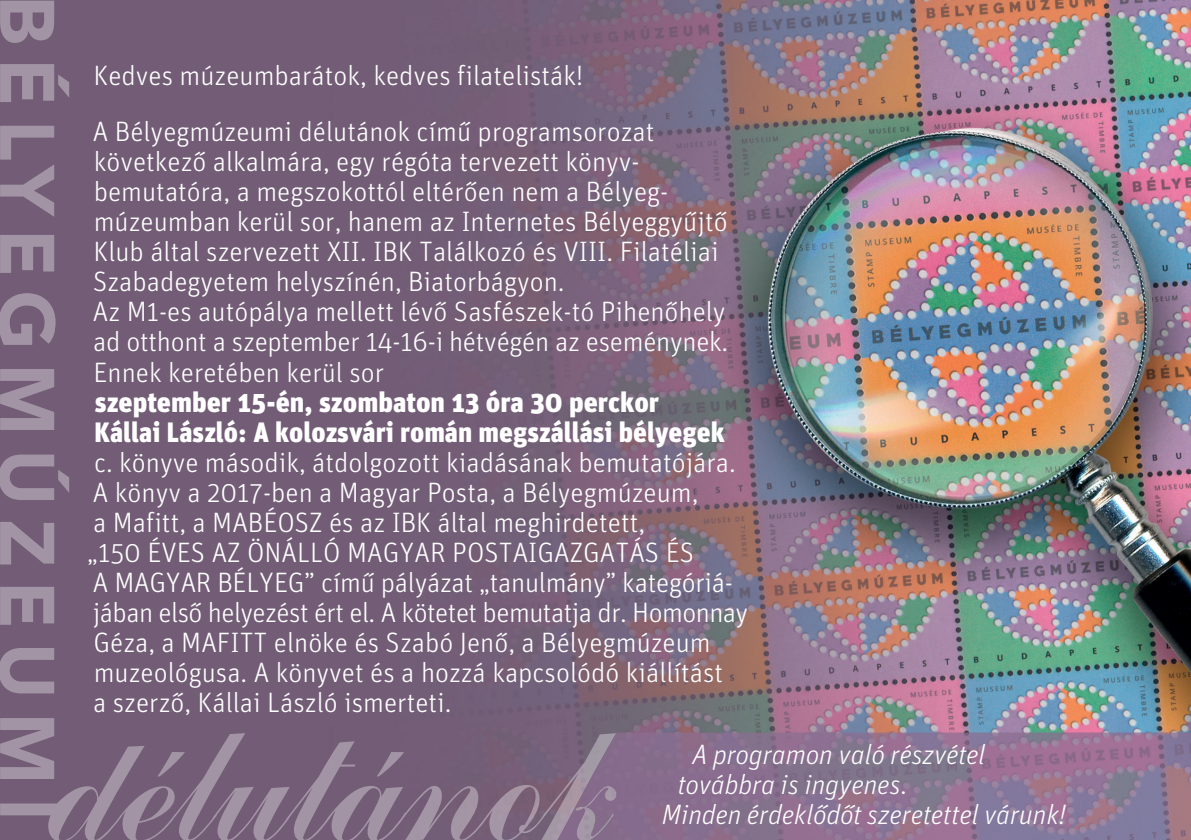
<style>
.page{position:relative;width:1191px;height:840px;background:#fff}
.page>*{position:absolute;margin:0;border:0;box-sizing:border-box;transform-origin:0 0}
.t1{font:300 28px/30px "Unit";color:#fff}
.t2{font:900 28px/30.2px "Unit";color:#fff}
.t3{font:italic 300 28px "Unit";color:#fff}
</style>
<div class="page">
<img style="left:0;top:0;width:1191px;height:732px">
<svg style="left:0;top:126px;width:54px;height:91px;background:#847188"></svg>
<svg style="left:0;top:235px;width:54px;height:38px;background:#948397"></svg>
<svg style="left:0;top:64px;width:69px;height:38px;background:#8f7e92"></svg>
<svg style="left:0;top:1px;width:54px;height:42px;background:#958498"></svg>
<svg style="left:0;top:647px;width:54px;height:46px;background:#8d7b90"></svg>
<svg style="left:0;top:717px;width:54px;height:15px"></svg>
<svg style="left:0;top:732px;width:557px;height:107px;background:#7f6b82"></svg>
<svg style="left:0;top:369px;width:54px;height:60px;background:#938295"></svg>
<svg style="left:0;top:293px;width:56px;height:52px;background:#8d7b90"></svg>
<svg style="left:0;top:521px;width:54px;height:43px;background:#8e7c91"></svg>
<svg style="left:0;top:454px;width:69px;height:45px;background:#89778c"></svg>
<svg style="left:0;top:586px;width:54px;height:38px;background:#948396"></svg>
<svg style="left:557px;top:732px;width:634px;height:107px;background:#8c7391"></svg>
<p class="t1" style="left:93px;top:47px;width:563px;line-height:56px">Kedves múzeumbarátok, kedves filatelisták!<br>A Bélyegmúzeumi délutánok című programsorozat</p>
<p class="t1" style="left:93px;top:146px;width:637px">következő alkalmára, egy régóta tervezett könyv&shy;bemutatóra, a megszokottól eltérően nem a Bélyeg&shy;múzeumban kerül sor, hanem az Internetes Bélyeggyűjtő Klub által szervezett XII. IBK Találkozó és VIII. Filatéliai Szabadegyetem helyszínén, Biatorbágyon.<br>Az M1-es autópálya mellett lévő Sasfészek-tó Pihenőhely ad otthont a szeptember 14-16-i hétvégén az eseménynek.<br>Ennek keretében kerül sor</p>
<p class="t2" style="left:94px;top:386px;width:632px">szeptember 15-én, szombaton 13 óra 30 perckor<br>Kállai László: A kolozsvári román megszállási bélyegek</p>
<p class="t1" style="left:87px;top:446px;width:662px">c. könyve második, átdolgozott kiadásának bemutatójára.<br>A könyv a 2017-ben a Magyar Posta, a Bélyegmúzeum,<br>a Mafitt, a MABÉOSZ és az IBK által meghirdetett,<br>„150 ÉVES AZ ÖNÁLLÓ MAGYAR POSTAIGAZGATÁS ÉS<br>A MAGYAR BÉLYEG” című pályázat „tanulmány” kategóriá&shy;jában első helyezést ért el. A kötetet bemutatja dr. Homonnay Géza, a MAFITT elnöke és Szabó Jenő, a Bélyegmúzeum muzeológusa. A könyvet és a hozzá kapcsolódó kiállítást<br>a szerző, Kállai László ismerteti.</p>
<p class="t3" style="left:692px;top:736px;width:295px">A programon való részvétel</p>
<p class="t3" style="left:678px;top:766px;width:232px">továbbra is ingyenes.</p>
<p class="t3" style="left:662px;top:796px;width:405px">Minden érdeklődőt szeretettel várunk!</p>
</div>
